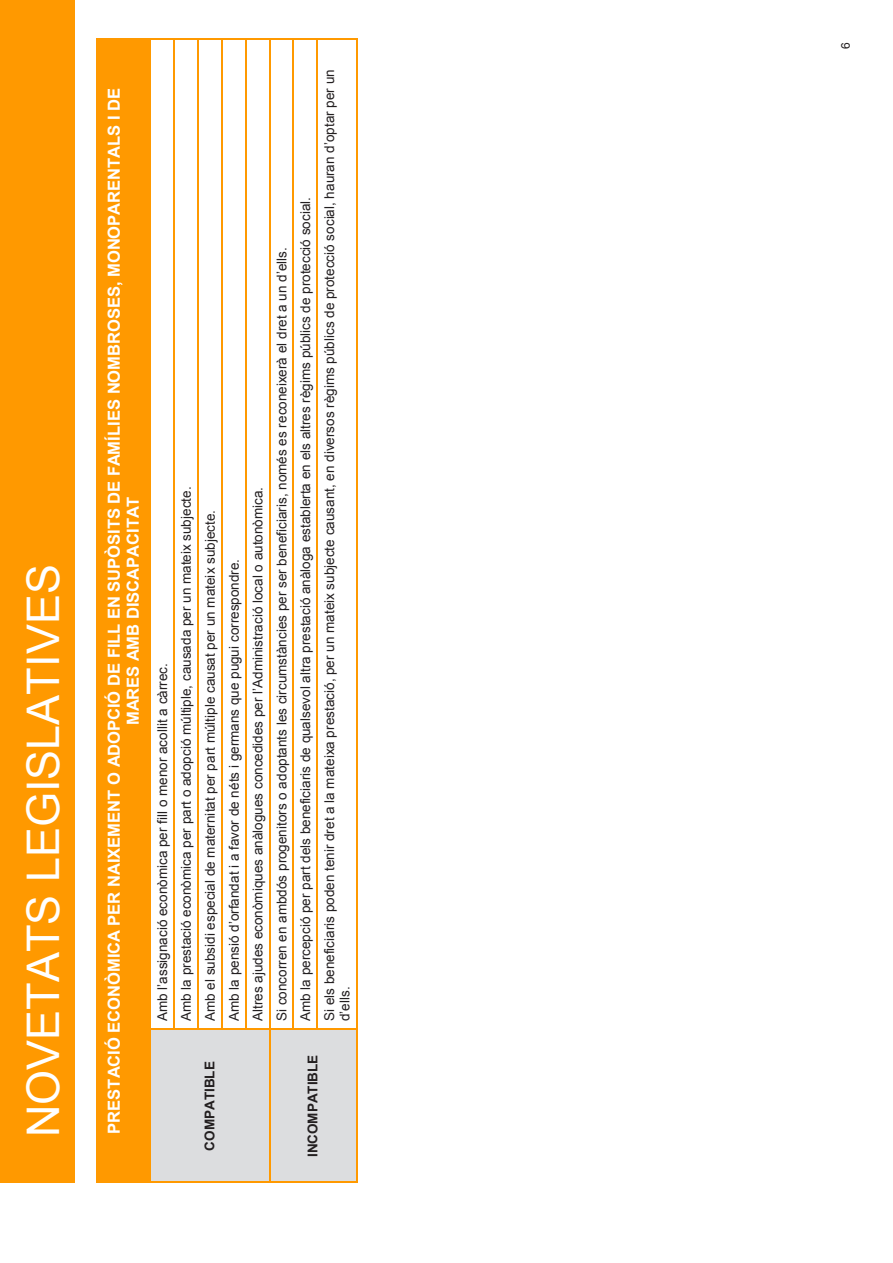
<style>
.page{position:relative;width:893px;height:1263px;background:#fff}
.page>*{position:absolute;margin:0;border:0;box-sizing:border-box;transform-origin:0 0}
.t1{font:45px "Arial";color:#fff}
.t2{font:700 16.5px/18.9px "Arial";letter-spacing:-.005em;color:#fff;text-align:center}
.t3{font:13.5px/23.9px "Arial";letter-spacing:.005em;color:#231f20}
.t4{font:700 13.5px "Arial";color:#231f20}
.t5{font:12px "Arial";color:#231f20}
</style>
<div class="page">
<div style="left:0;top:0;width:75px;height:1182px;background:#f90"></div>
<hr style="left:98px;top:40px;width:3px;height:1142px;background:#f90">
<div style="left:101px;top:1174px;width:45px;height:8px;background:#f90"></div>
<div style="left:101px;top:40px;width:45px;height:7px;background:#f90"></div>
<hr style="left:146px;top:40px;width:4px;height:1142px;background:#f90">
<div style="left:101px;top:47px;width:23px;height:1127px;background:#f90"></div>
<div style="left:124px;top:47px;width:22px;height:1127px;background:#f90"></div>
<hr style="left:96px;top:40px;width:2px;height:1142px;background:#f90">
<hr style="left:98px;top:1182px;width:52px;height:1px;background:#f90">
<hr style="left:98px;top:39px;width:52px;height:1px;background:#f90">
<div style="left:151px;top:1030px;width:48px;height:152px;background:#dcdddf"></div>
<div style="left:199px;top:1174px;width:22px;height:8px;background:#dcdddf"></div>
<div style="left:199px;top:1030px;width:22px;height:7px;background:#dcdddf"></div>
<div style="left:221px;top:1030px;width:48px;height:152px;background:#dcdddf"></div>
<div style="left:199px;top:1037px;width:22px;height:137px;background:#dcdddf"></div>
<hr style="left:150px;top:1030px;width:1px;height:152px;background:#f90">
<hr style="left:150px;top:40px;width:1px;height:989px;background:#f90">
<hr style="left:174px;top:40px;width:1px;height:989px;background:#f90">
<hr style="left:197px;top:40px;width:2px;height:989px;background:#f90">
<hr style="left:221px;top:40px;width:1px;height:989px;background:#f90">
<hr style="left:245px;top:40px;width:1px;height:989px;background:#f90">
<div style="left:270px;top:1030px;width:32px;height:152px;background:#dcdddf"></div>
<div style="left:302px;top:1174px;width:23px;height:8px;background:#dcdddf"></div>
<div style="left:302px;top:1030px;width:23px;height:7px;background:#dcdddf"></div>
<div style="left:325px;top:1030px;width:31px;height:152px;background:#dcdddf"></div>
<div style="left:302px;top:1037px;width:23px;height:137px;background:#dcdddf"></div>
<hr style="left:269px;top:1030px;width:1px;height:152px;background:#f90">
<hr style="left:269px;top:40px;width:1px;height:989px;background:#f90">
<hr style="left:293px;top:40px;width:1px;height:989px;background:#f90">
<svg style="left:150px;top:1182px;width:168px;height:1px"></svg>
<svg style="left:150px;top:1029px;width:168px;height:1px"></svg>
<hr style="left:317px;top:40px;width:1px;height:989px;background:#f90">
<svg style="left:150px;top:39px;width:168px;height:1px"></svg>
<hr style="left:318px;top:1182px;width:38px;height:1px;background:#f90">
<hr style="left:356px;top:1030px;width:1px;height:152px;background:#f90">
<hr style="left:318px;top:1029px;width:38px;height:1px;background:#f90">
<hr style="left:356px;top:40px;width:1px;height:989px;background:#f90">
<hr style="left:318px;top:39px;width:38px;height:1px;background:#f90">
<p class="t1" style="left:14px;top:1137px;width:574px;rotate:-90deg">NOVETATS LEGISLATIVES</p>
<p class="t2" style="left:105px;top:1133px;width:1047px;rotate:-90deg">PRESTACIÓ ECONÒMICA PER NAIXEMENT O ADOPCIÓ DE FILL EN SUPÒSITS DE FAMÍLIES NOMBROSES, MONOPARENTALS I DE<br>MARES AMB DISCAPACITAT</p>
<p class="t3" style="left:151px;top:1021px;width:536px;rotate:-90deg">Amb l’assignació econòmica per fill o menor acollit a càrrec.<br>Amb la prestació econòmica per part o adopció múltiple, causada per un mateix subjecte.<br>Amb el subsidi especial de maternitat per part múltiple causat per un mateix subjecte.<br>Amb la pensió d’orfandat i a favor de néts i germans que pugui correspondre.<br>Altres ajudes econòmiques anàlogues concedides per l’Administració local o autonòmica.</p>
<p class="t3" style="left:270px;top:1021px;width:953px;rotate:-90deg">Si concorren en ambdós progenitors o adoptants les circumstàncies per ser beneficiaris, només es reconeixerà el dret a un d’ells.<br>Amb la percepció per part dels beneficiaris de qualsevol altra prestació anàloga establerta en els altres règims públics de protecció social.<br>Si els beneficiaris poden tenir dret a la mateixa prestació, per un mateix subjecte causant, en diversos règims públics de protecció social, hauran d’optar per un</p>
<p class="t3" style="left:333px;top:1021px;width:36px;rotate:-90deg">d’ells.</p>
<p class="t4" style="left:201px;top:1150px;width:91px;rotate:-90deg">COMPATIBLE</p>
<p class="t4" style="left:304px;top:1157px;width:104px;rotate:-90deg">INCOMPATIBLE</p>
<p class="t5" style="left:838px;top:49px;width:8px;rotate:-90deg">6</p>
</div>
